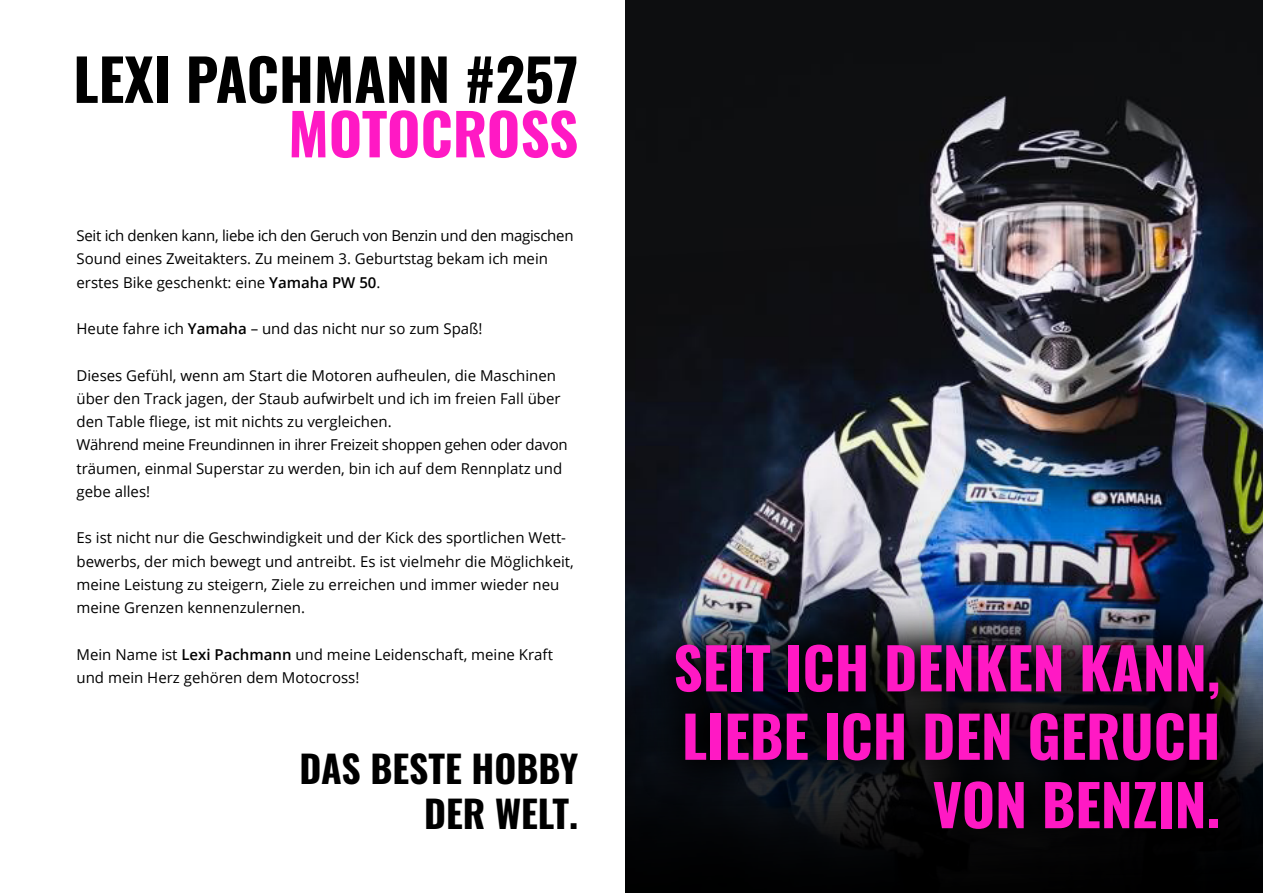
<style>
.page{position:relative;width:1263px;height:893px;background:#fff}
.page>*{position:absolute;margin:0;border:0;box-sizing:border-box;transform-origin:0 0}
.t1{font:700 57.3px "Oswald";color:#000}
.t2{font:700 57.3px "Oswald";letter-spacing:-.005em;color:#ff19c4}
.t3{font:700 57px/68.4px "Oswald";color:#ff19c4;text-align:right}
.t4{font:700 37.5px/45px "Oswald";color:#000;text-align:right}
.t5{font:15px/23.2px "Open Sans";color:#000}
.s1{font-weight:600}
</style>
<div class="page">
<img style="left:625px;top:0;width:638px;height:893px">
<svg style="left:630px;top:598px;width:633px;height:277px;background:#11141a"></svg>
<h1 class="t1" style="left:73px;top:50px;width:506px">LEXI PACHMANN #257</h1>
<h1 class="t2" style="left:288px;top:104px;width:291px">MOTOCROSS</h1>
<p class="t5" style="left:77px;top:224px;width:498px">Seit ich denken kann, liebe ich den Geruch von Benzin und den magischen<br>Sound eines Zweitakters. Zu meinem 3. Geburtstag bekam ich mein erstes Bike geschenkt: eine <span class="s1">Yamaha PW 50</span>.</p>
<p class="t5" style="left:77px;top:317px;width:407px">Heute fahre ich <span class="s1">Yamaha</span> – und das nicht nur so zum Spaß!</p>
<p class="t5" style="left:77px;top:363px;width:493px">Dieses Gefühl, wenn am Start die Motoren aufheulen, die Maschinen über den Track jagen, der Staub aufwirbelt und ich im freien Fall über den Table fliege, ist mit nichts zu vergleichen.<br>Während meine Freundinnen in ihrer Freizeit shoppen gehen oder davon träumen, einmal Superstar zu werden, bin ich auf dem Rennplatz und gebe alles!</p>
<p class="t5" style="left:77px;top:526px;width:499px">Es ist nicht nur die Geschwindigkeit und der Kick des sportlichen Wett&shy;bewerbs, der mich bewegt und antreibt. Es ist vielmehr die Möglichkeit, meine Leistung zu steigern, Ziele zu erreichen und immer wieder neu meine Grenzen kennenzulernen.</p>
<p class="t5" style="left:77px;top:642px;width:478px">Mein Name ist <span class="s1">Lexi Pachmann</span> und meine Leidenschaft, meine Kraft und mein Herz gehören dem Motocross!</p>
<h3 class="t4" style="left:300px;top:748px;width:280px">DAS BESTE HOBBY<br>DER WELT.</h3>
<h2 class="t3" style="left:673px;top:637px;width:548px">SEIT ICH DENKEN KANN,<br>LIEBE ICH DEN GERUCH<br>VON BENZIN.</h2>
</div>
